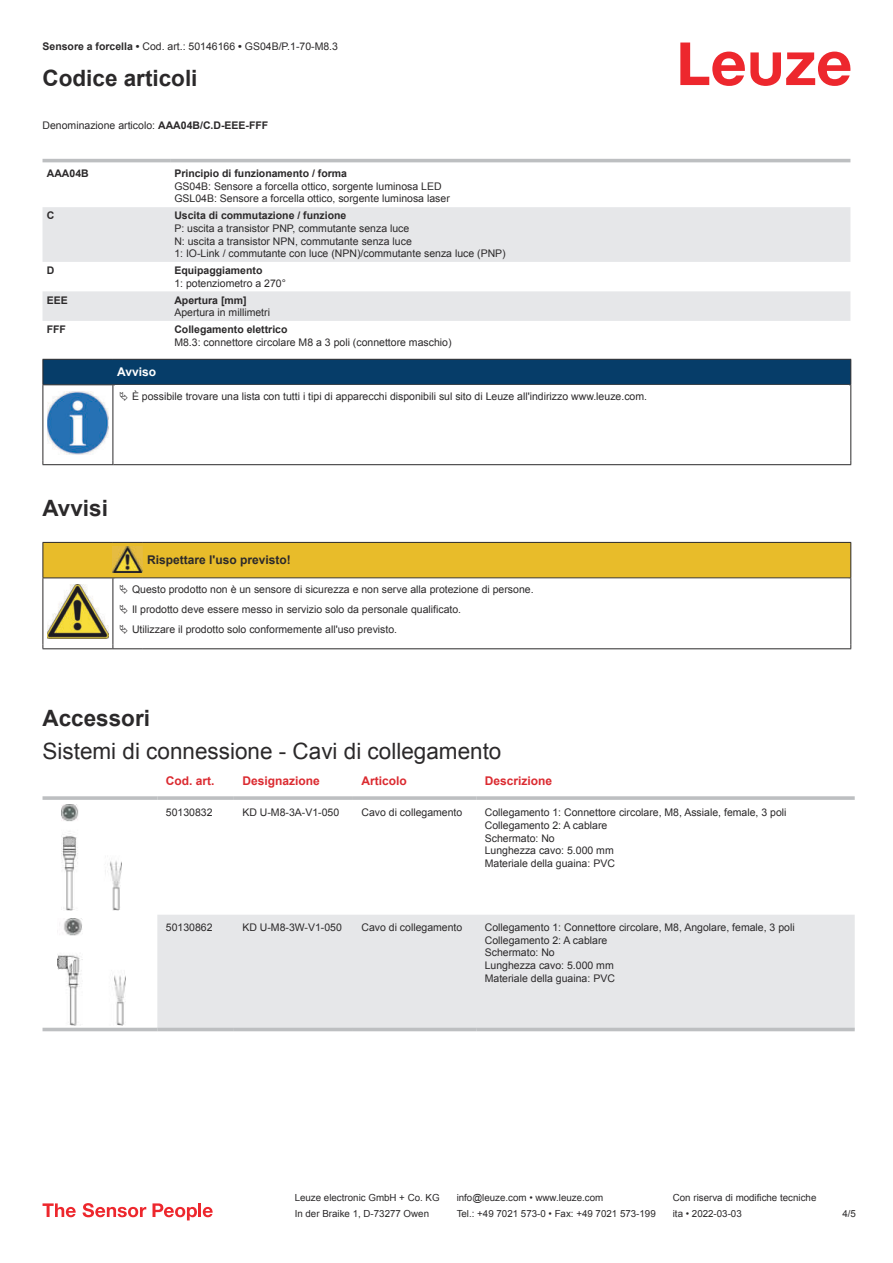
<style>
.page{position:relative;width:893px;height:1263px;background:#fff}
.page>*{position:absolute;margin:0;border:0;box-sizing:border-box;transform-origin:0 0}
.t1{font:22.5px "Arial";color:#2b292a}
.t2{font:700 22.5px "Arial";color:#2b292a}
.t3{font:700 12px "Arial";color:#db2a30}
.t4{font:700 12px "Arial";color:#2b292a}
.t5{font:700 12px "Arial";color:#fff}
.t6{font:10.5px/12.6px "Arial";color:#2b292a}
.t7{font:700 10.5px "Arial";color:#2b292a}
.t8{font:9.75px "Arial";color:#2b292a}
.s1{font-weight:700}
</style>
<div class="page">
<svg style="left:680px;top:43px;width:170px;height:43px"></svg>
<div style="left:43px;top:158px;width:807px;height:5px;background:#ebeced"></div>
<svg style="left:43px;top:207px;width:807px;height:114px;fill:#e6e7e9"></svg>
<hr style="left:43px;top:159px;width:127px;height:3px;background:#bdbfc1">
<hr style="left:170px;top:159px;width:680px;height:3px;background:#bdbfc1">
<svg style="left:43px;top:910px;width:812px;height:122px"></svg>
<div style="left:157px;top:915px;width:698px;height:113px;background:#e6e7e9"></div>
<svg style="left:43px;top:796px;width:114px;height:4px"></svg>
<hr style="left:157px;top:796px;width:77px;height:4px;background:#c5c7c9">
<svg style="left:234px;top:796px;width:119px;height:4px"></svg>
<svg style="left:353px;top:796px;width:123px;height:4px"></svg>
<hr style="left:476px;top:796px;width:379px;height:4px;background:#c5c7c9">
<hr style="left:43px;top:1028px;width:114px;height:3px;background:#bdbfc1">
<hr style="left:157px;top:1028px;width:77px;height:3px;background:#bdbfc1">
<hr style="left:234px;top:1028px;width:119px;height:3px;background:#bdbfc1">
<hr style="left:353px;top:1028px;width:123px;height:3px;background:#bdbfc1">
<hr style="left:476px;top:1028px;width:379px;height:3px;background:#bdbfc1">
<img style="left:61px;top:804px;width:61px;height:106px">
<img style="left:57px;top:919px;width:68px;height:106px">
<svg style="left:43px;top:1203px;width:33px;height:14px"></svg>
<svg style="left:83px;top:1203px;width:63px;height:14px"></svg>
<svg style="left:153px;top:1203px;width:44px;height:17px"></svg>
<hr style="left:198px;top:1203px;width:3px;height:14px;background:#ed272d">
<svg style="left:203px;top:1207px;width:10px;height:10px"></svg>
<div style="left:43px;top:359px;width:808px;height:26px;background:#063d69"></div>
<hr style="left:113px;top:384px;width:738px;height:1px;background:#2b292a">
<hr style="left:43px;top:385px;width:1px;height:75px;background:#2b292a">
<hr style="left:113px;top:385px;width:1px;height:75px;background:#2b292a">
<hr style="left:850px;top:385px;width:1px;height:75px;background:#2b292a">
<hr style="left:43px;top:464px;width:70px;height:1px;background:#2b292a">
<hr style="left:113px;top:464px;width:738px;height:1px;background:#2b292a">
<img style="left:47px;top:391px;width:61px;height:63px">
<hr style="left:43px;top:648px;width:70px;height:1px;background:#2b292a">
<hr style="left:113px;top:648px;width:30px;height:1px;background:#2b292a">
<hr style="left:143px;top:648px;width:708px;height:1px;background:#2b292a">
<svg style="left:43px;top:542px;width:808px;height:106px"></svg>
<p class="t6" style="left:43px;top:41px;width:297px"><span class="s1">Sensore a forcella •</span> Cod. art.: 50146166 <span class="s1">•</span> GS04B/P.1-70-M8.3</p>
<h1 class="t2" style="left:43px;top:70px;width:157px">Codice articoli</h1>
<p class="t6" style="left:43px;top:120px;width:227px">Denominazione articolo: <span class="s1">AAA04B/C.D-EEE-FFF</span></p>
<p class="t7" style="left:47px;top:170px;width:43px">AAA04B</p>
<p class="t7" style="left:174px;top:170px;width:174px">Principio di funzionamento / forma</p>
<p class="t6" style="left:174px;top:181px;width:277px">GS04B: Sensore a forcella ottico, sorgente luminosa LED<br>GSL04B: Sensore a forcella ottico, sorgente luminosa laser</p>
<p class="t7" style="left:47px;top:212px;width:9px">C</p>
<p class="t7" style="left:174px;top:212px;width:174px">Uscita di commutazione / funzione</p>
<p class="t6" style="left:174px;top:223px;width:333px">P: uscita a transistor PNP, commutante senza luce<br>N: uscita a transistor NPN, commutante senza luce<br>1: IO-Link / commutante con luce (NPN)/commutante senza luce (PNP)</p>
<p class="t7" style="left:47px;top:266px;width:9px">D</p>
<p class="t7" style="left:174px;top:266px;width:90px">Equipaggiamento</p>
<p class="t6" style="left:174px;top:278px;width:113px">1: potenziometro a 270°</p>
<p class="t7" style="left:47px;top:296px;width:23px">EEE</p>
<p class="t7" style="left:174px;top:296px;width:74px">Apertura [mm]</p>
<p class="t6" style="left:174px;top:307px;width:97px">Apertura in millimetri</p>
<p class="t7" style="left:47px;top:325px;width:21px">FFF</p>
<p class="t7" style="left:174px;top:325px;width:115px">Collegamento elettrico</p>
<p class="t6" style="left:174px;top:337px;width:279px">M8.3: connettore circolare M8 a 3 poli (connettore maschio)</p>
<p class="t5" style="left:117px;top:367px;width:40px">Avviso</p>
<p class="t6" style="left:132px;top:390px;width:517px">È possibile trovare una lista con tutti i tipi di apparecchi disponibili sul sito di Leuze all'indirizzo www.leuze.com.</p>
<h1 class="t2" style="left:43px;top:500px;width:67px">Avvisi</h1>
<p class="t4" style="left:147px;top:556px;width:145px">Rispettare l'uso previsto!</p>
<p class="t6" style="left:132px;top:580px;width:403px;line-height:20.2px">Questo prodotto non è un sensore di sicurezza e non serve alla protezione di persone.<br>Il prodotto deve essere messo in servizio solo da personale qualificato.<br>Utilizzare il prodotto solo conformemente all'uso previsto.</p>
<h1 class="t2" style="left:43px;top:709px;width:109px">Accessori</h1>
<h1 class="t1" style="left:43px;top:743px;width:460px">Sistemi di connessione - Cavi di collegamento</h1>
<p class="t3" style="left:166px;top:777px;width:50px">Cod. art.</p>
<p class="t3" style="left:242px;top:777px;width:79px">Designazione</p>
<p class="t3" style="left:361px;top:777px;width:47px">Articolo</p>
<p class="t3" style="left:485px;top:777px;width:69px">Descrizione</p>
<p class="t6" style="left:166px;top:807px;width:48px">50130832</p>
<p class="t6" style="left:242px;top:807px;width:98px">KD U-M8-3A-V1-050</p>
<p class="t6" style="left:361px;top:807px;width:102px">Cavo di collegamento</p>
<p class="t6" style="left:485px;top:807px;width:303px">Collegamento 1: Connettore circolare, M8, Assiale, female, 3 poli<br>Collegamento 2: A cablare<br>Schermato: No<br>Lunghezza cavo: 5.000 mm<br>Materiale della guaina: PVC</p>
<p class="t6" style="left:166px;top:922px;width:48px">50130862</p>
<p class="t6" style="left:242px;top:922px;width:101px">KD U-M8-3W-V1-050</p>
<p class="t6" style="left:361px;top:922px;width:102px">Cavo di collegamento</p>
<p class="t6" style="left:485px;top:922px;width:311px">Collegamento 1: Connettore circolare, M8, Angolare, female, 3 poli<br>Collegamento 2: A cablare<br>Schermato: No<br>Lunghezza cavo: 5.000 mm<br>Materiale della guaina: PVC</p>
<p class="t8" style="left:295px;top:1194px;width:146px">Leuze electronic GmbH + Co. KG</p>
<p class="t8" style="left:457px;top:1194px;width:148px">info@leuze.com • www.leuze.com</p>
<p class="t8" style="left:673px;top:1194px;width:145px">Con riserva di modifiche tecniche</p>
<p class="t8" style="left:295px;top:1210px;width:136px">In der Braike 1, D-73277 Owen</p>
<p class="t8" style="left:457px;top:1210px;width:201px">Tel.: +49 7021 573-0 • Fax: +49 7021 573-199</p>
<p class="t8" style="left:673px;top:1210px;width:70px">ita • 2022-03-03</p>
<p class="t8" style="left:842px;top:1210px;width:15px">4 /5</p>
</div>
